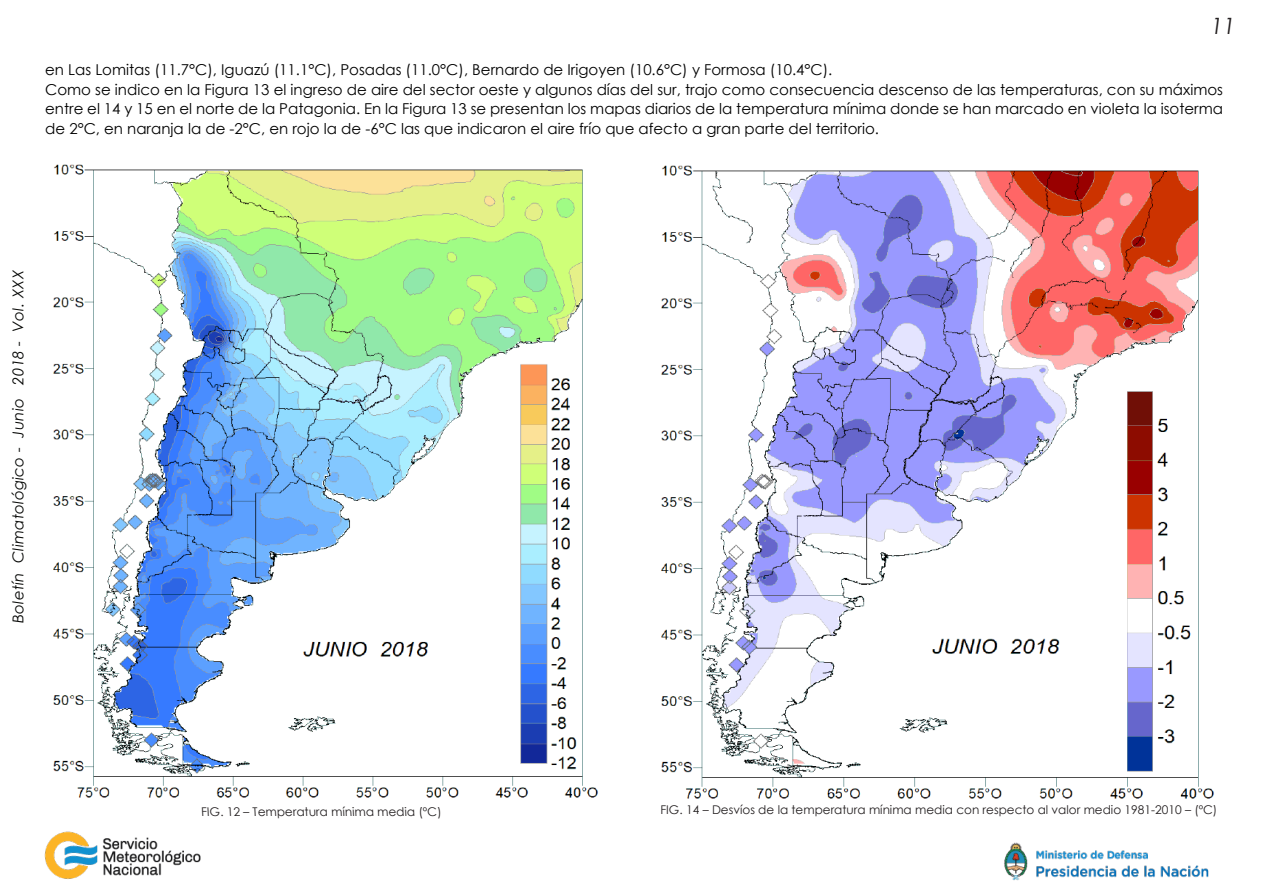
<style>
.page{position:relative;width:1263px;height:893px;background:#fff}
.page>*{position:absolute;margin:0;border:0;box-sizing:border-box;transform-origin:0 0}
.t1{font:italic 22.5px "Century Gothic";color:#231f20}
.t2{font:15px/19.5px "Century Gothic";color:#000;text-align:justify}
.t3{font:italic 15px "Century Gothic";letter-spacing:.02em;color:#040503}
.t4{font:12px "Century Gothic";color:#231f20}
</style>
<div class="page">
<img style="left:44px;top:831px;width:157px;height:48px">
<img style="left:1004px;top:842px;width:205px;height:39px">
<img style="left:53px;top:164px;width:545px;height:634px">
<img style="left:661px;top:165px;width:553px;height:634px">
<h1 class="t1" style="left:1211px;top:10px;width:26px">11</h1>
<p class="t2" style="left:45px;top:60px;width:789px">en Las Lomitas (11.7°C), Iguazú (11.1°C), Posadas (11.0°C), Bernardo de Irigoyen (10.6°C) y Formosa (10.4°C).</p>
<p class="t2" style="left:45px;top:79px;width:1179px">Como se indico en la Figura 13 el ingreso de aire del sector oeste y algunos días del sur, trajo como consecuencia descenso de las temperaturas, con su máximos entre el 14 y 15 en el norte de la Patagonia. En la Figura 13 se presentan los mapas diarios de la temperatura mínima donde se han marcado en violeta la isoterma de 2°C, en naranja la de -2°C, en rojo la de -6°C las que indicaron el aire frío que afecto a gran parte del territorio.</p>
<p class="t3" style="left:8px;top:623px;width:354px;rotate:-90deg">Boletín Climatológico - Junio 2018 - Vol. XXX</p>
<p class="t4" style="left:201px;top:803px;width:243px">FIG. 12 – Temperatura mínima media (ºC)</p>
<p class="t4" style="left:660px;top:801px;width:558px">FIG. 14 – Desvíos de la temperatura mínima media con respecto al valor medio 1981-2010 – (ºC)</p>
</div>
